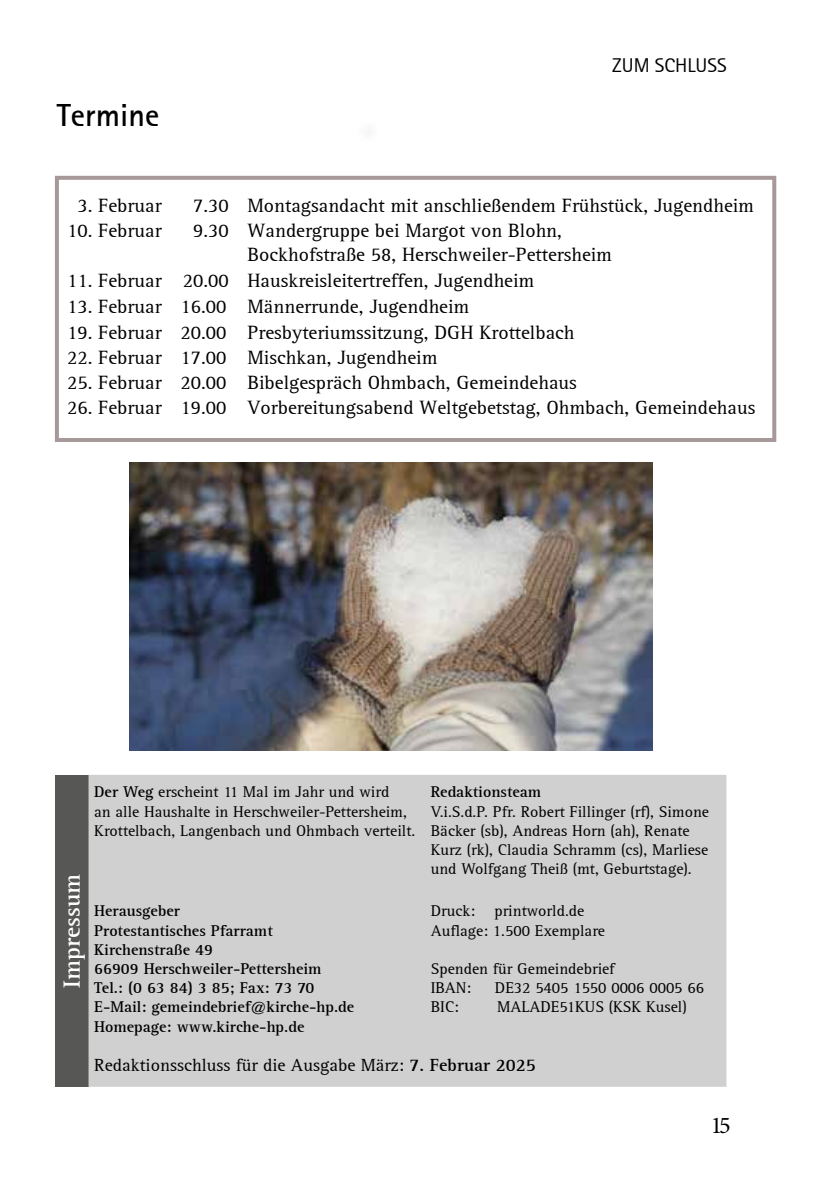
<style>
.page{position:relative;width:840px;height:1191px;background:#fff}
.page>*{position:absolute;margin:0;border:0;box-sizing:border-box;transform-origin:0 0}
.t1{font:700 32px "Rotis Sans Serif";color:#000}
.t2{font:700 24px "Rotis Serif";color:#fff}
.t3{font:24px "Minion Pro";color:#000}
.t4{font:20px "Rotis Sans Serif";color:#000}
.t5{font:19.8px/24.2px "Rotis Serif";color:#000}
.t6{font:18px "Rotis Serif";color:#000}
.t7{font:16px/19.2px "Rotis Serif";color:#000}
.t8{font:700 16px/19.2px "Rotis Serif";color:#000}
.s1{font-weight:700}
</style>
<div class="page">
<div style="left:55px;top:775px;width:33px;height:311px;background:#575756"></div>
<div style="left:88px;top:775px;width:638px;height:311px;background:#d0d0d0"></div>
<div style="left:55px;top:176px;width:720px;height:266px;border:4px solid #a7999a"></div>
<img style="left:129px;top:462px;width:522px;height:288px">
<h1 class="t1" style="left:57px;top:95px;width:104px">Termine</h1>
<p class="t4" style="left:612px;top:53px;width:116px">ZUM SCHLUSS</p>
<p class="t5" style="left:77px;top:194px;width:86px">3. Februar</p>
<p class="t5" style="left:193px;top:194px;width:562px">7.30 Montagsandacht mit anschließendem Frühstück, Jugendheim</p>
<p class="t5" style="left:67px;top:219px;width:96px">10. Februar</p>
<p class="t5" style="left:193px;top:219px;width:37px">9.30</p>
<p class="t5" style="left:67px;top:269px;width:468px">11. Februar 20.00 Hauskreisleitertreffen, Jugendheim</p>
<p class="t5" style="left:67px;top:296px;width:403px">13. Februar 16.00 Männerrunde, Jugendheim</p>
<p class="t5" style="left:67px;top:321px;width:508px">19. Februar 20.00 Presbyteriumssitzung, DGH Krottelbach</p>
<p class="t5" style="left:67px;top:346px;width:371px">22. Februar 17.00 Mischkan, Jugendheim</p>
<p class="t5" style="left:67px;top:372px;width:511px">25. Februar 20.00 Bibelgespräch Ohmbach, Gemeindehaus</p>
<p class="t5" style="left:67px;top:397px;width:689px">26. Februar 19.00 Vorbereitungsabend Weltgebetstag, Ohmbach, Gemeindehaus</p>
<p class="t5" style="left:247px;top:219px;width:366px">Wandergruppe bei Margot von Blohn,<br>Bockhofstraße 58, Herschweiler-Pettersheim</p>
<p class="t2" style="left:58px;top:987px;width:115px;rotate:-90deg">Impressum</p>
<p class="t7" style="left:94px;top:783px;width:322px"><span class="s1">Der Weg</span> erscheint 11 Mal im Jahr und wird<br>an alle Haushalte in Herschweiler-Pettersheim,<br>Krottelbach, Langenbach und Ohmbach verteilt.</p>
<p class="t8" style="left:430px;top:782px;width:112px">Redaktionsteam</p>
<p class="t7" style="left:430px;top:802px;width:279px">V.i.S.d.P. Pfr. Robert Fillinger (rf), Simone Bäcker (sb), Andreas Horn (ah), Renate Kurz (rk), Claudia Schramm (cs), Marliese und Wolfgang Theiß (mt, Geburtstage).</p>
<p class="t8" style="left:94px;top:902px;width:261px">Herausgeber<br>Protestantisches Pfarramt<br>Kirchenstraße 49<br>66909 Herschweiler-Pettersheim<br>Tel.: (0 63 84) 3 85; Fax: 73 70<br>E-Mail: gemeindebrief@kirche-hp.de<br>Homepage: www.kirche-hp.de</p>
<p class="t7" style="left:430px;top:902px;width:176px">Druck: printworld.de<br>Auflage: 1.500 Exemplare</p>
<p class="t7" style="left:430px;top:959px;width:185px">Spenden für Gemeindebrief<br>IBAN:</p>
<p class="t7" style="left:494px;top:978px;width:210px">DE32 5405 1550 0006 0005 66</p>
<p class="t7" style="left:430px;top:998px;width:30px">BIC:</p>
<p class="t7" style="left:497px;top:998px;width:191px">MALADE51KUS (KSK Kusel)</p>
<p class="t6" style="left:94px;top:1054px;width:443px">Redaktionsschluss für die Ausgabe März: <span class="s1">7. Februar 2025</span></p>
<p class="t3" style="left:710px;top:1109px;width:21px">15</p>
</div>
